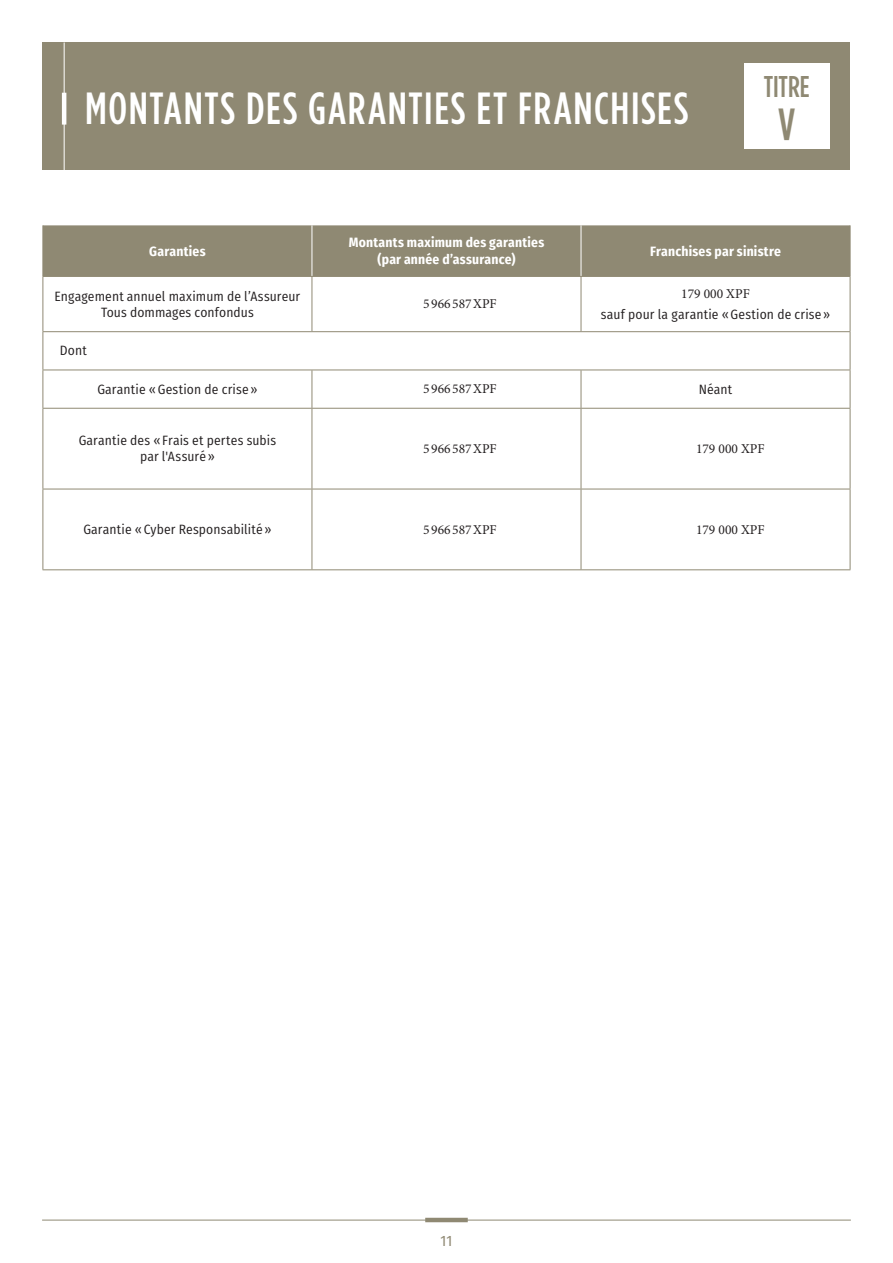
<style>
.page{position:relative;width:893px;height:1263px;background:#fff}
.page>*{position:absolute;margin:0;border:0;box-sizing:border-box;transform-origin:0 0}
.t1{font:500 45px "Gotham Condensed";letter-spacing:.035em;color:#fff}
.t2{font:500 45px "Gotham Condensed";color:#8f8973}
.t3{font:500 30px "Gotham Condensed";letter-spacing:-.005em;color:#8f8973}
.t4{font:15px "Fira Sans Condensed";color:#8f8973}
.t5{font:13.5px/16.2px "Fira Sans Condensed";letter-spacing:.01em;color:#231f20;text-align:center}
.t6{font:700 13.5px/16.2px "Fira Sans Condensed";letter-spacing:.015em;color:#fff;text-align:center}
.t7{font:13.5px "Minion Pro";color:#231f20}
</style>
<div class="page">
<hr style="left:42px;top:1220px;width:809px;height:1px;background:#8f8973">
<hr style="left:425px;top:1218px;width:43px;height:4px;background:#8f8973">
<div style="left:43px;top:43px;width:807px;height:127px;background:#8f8973"></div>
<hr style="left:64px;top:43px;width:1px;height:127px;background:#fff">
<hr style="left:62px;top:93px;width:4px;height:32px;background:#fff">
<div style="left:744px;top:64px;width:85px;height:85px;background:#fff"></div>
<div style="left:44px;top:225px;width:806px;height:51px;background:#8f8973"></div>
<hr style="left:312px;top:225px;width:1px;height:51px;background:#fff">
<hr style="left:581px;top:225px;width:1px;height:51px;background:#fff">
<hr style="left:43px;top:225px;width:1px;height:51px;background:#8f8973">
<hr style="left:850px;top:225px;width:1px;height:51px;background:#8f8973">
<hr style="left:43px;top:277px;width:1px;height:54px;background:#8f8973">
<hr style="left:43px;top:276px;width:269px;height:1px;background:#8f8973">
<hr style="left:312px;top:277px;width:1px;height:54px;background:#8f8973">
<hr style="left:312px;top:276px;width:269px;height:1px;background:#8f8973">
<hr style="left:581px;top:277px;width:1px;height:54px;background:#8f8973">
<hr style="left:581px;top:276px;width:269px;height:1px;background:#8f8973">
<hr style="left:850px;top:277px;width:1px;height:54px;background:#8f8973">
<hr style="left:43px;top:332px;width:1px;height:38px;background:#8f8973">
<hr style="left:43px;top:370px;width:1px;height:38px;background:#8f8973">
<hr style="left:43px;top:331px;width:269px;height:1px;background:#8f8973">
<hr style="left:312px;top:331px;width:269px;height:1px;background:#8f8973">
<hr style="left:581px;top:331px;width:269px;height:1px;background:#8f8973">
<hr style="left:43px;top:370px;width:269px;height:1px;background:#8f8973">
<hr style="left:312px;top:370px;width:269px;height:1px;background:#8f8973">
<hr style="left:581px;top:370px;width:269px;height:1px;background:#8f8973">
<hr style="left:850px;top:332px;width:1px;height:38px;background:#8f8973">
<hr style="left:312px;top:370px;width:1px;height:38px;background:#8f8973">
<hr style="left:581px;top:370px;width:1px;height:38px;background:#8f8973">
<hr style="left:850px;top:370px;width:1px;height:38px;background:#8f8973">
<hr style="left:43px;top:409px;width:1px;height:80px;background:#8f8973">
<hr style="left:43px;top:408px;width:269px;height:1px;background:#8f8973">
<hr style="left:312px;top:408px;width:269px;height:1px;background:#8f8973">
<hr style="left:581px;top:408px;width:269px;height:1px;background:#8f8973">
<hr style="left:312px;top:409px;width:1px;height:80px;background:#8f8973">
<hr style="left:581px;top:409px;width:1px;height:80px;background:#8f8973">
<hr style="left:850px;top:409px;width:1px;height:80px;background:#8f8973">
<hr style="left:43px;top:489px;width:1px;height:80px;background:#8f8973">
<hr style="left:43px;top:489px;width:269px;height:1px;background:#8f8973">
<hr style="left:312px;top:489px;width:269px;height:1px;background:#8f8973">
<hr style="left:581px;top:489px;width:269px;height:1px;background:#8f8973">
<hr style="left:312px;top:489px;width:1px;height:80px;background:#8f8973">
<hr style="left:581px;top:489px;width:1px;height:80px;background:#8f8973">
<hr style="left:850px;top:489px;width:1px;height:80px;background:#8f8973">
<hr style="left:43px;top:569px;width:269px;height:1px;background:#8f8973">
<hr style="left:312px;top:569px;width:269px;height:1px;background:#8f8973">
<hr style="left:581px;top:569px;width:269px;height:1px;background:#8f8973">
<h1 class="t1" style="left:85px;top:82px;width:605px">MONTANTS DES GARANTIES ET FRANCHISES</h1>
<h2 class="t3" style="left:764px;top:69px;width:47px">TITRE</h2>
<h1 class="t2" style="left:778px;top:98px;width:19px">V</h1>
<p class="t6" style="left:149px;top:242px;width:58px">Garanties</p>
<p class="t6" style="left:349px;top:234px;width:197px">Montants maximum des garanties (par année d’assurance)</p>
<p class="t6" style="left:650px;top:242px;width:132px">Franchises par sinistre</p>
<p class="t5" style="left:54px;top:287px;width:247px">Engagement annuel maximum de l’Assureur<br>Tous dommages confondus</p>
<p class="t7" style="left:423px;top:295px;width:75px">5 966 587 XPF</p>
<p class="t7" style="left:681px;top:285px;width:70px">179 000 XPF</p>
<p class="t5" style="left:601px;top:306px;width:231px">sauf pour la garantie « Gestion de crise »</p>
<p class="t5" style="left:60px;top:342px;width:28px">Dont</p>
<p class="t5" style="left:97px;top:381px;width:162px">Garantie «Gestion de crise»</p>
<p class="t7" style="left:423px;top:380px;width:75px">5 966 587 XPF</p>
<p class="t5" style="left:699px;top:381px;width:35px">Néant</p>
<p class="t5" style="left:79px;top:432px;width:199px">Garantie des «Frais et pertes subis par l'Assuré»</p>
<p class="t7" style="left:423px;top:439px;width:75px">5 966 587 XPF</p>
<p class="t7" style="left:696px;top:439px;width:70px">179 000 XPF</p>
<p class="t5" style="left:83px;top:521px;width:190px">Garantie «Cyber Responsabilité»</p>
<p class="t7" style="left:423px;top:520px;width:75px">5 966 587 XPF</p>
<p class="t7" style="left:696px;top:520px;width:70px">179 000 XPF</p>
<p class="t4" style="left:441px;top:1229px;width:13px">11</p>
</div>
